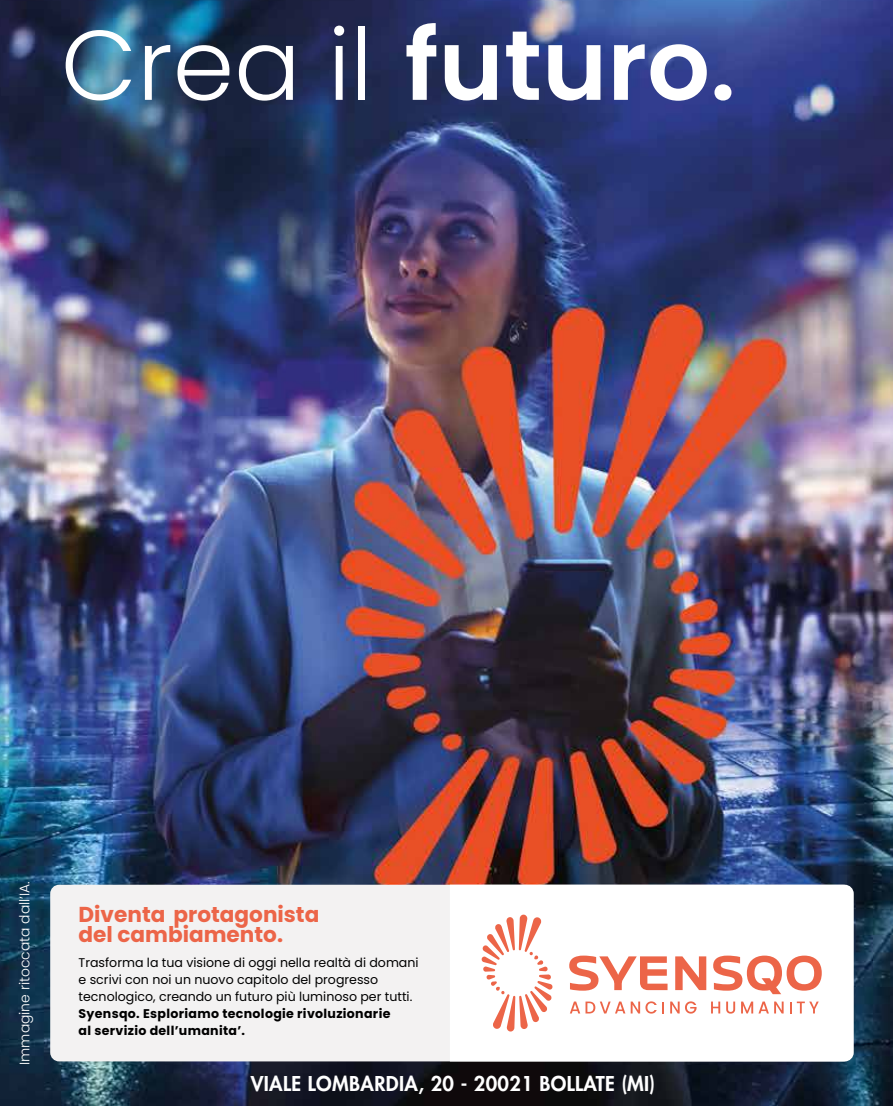
<style>
.page{position:relative;width:893px;height:1106px;background:#fff}
.page>*{position:absolute;margin:0;border:0;box-sizing:border-box;transform-origin:0 0}
.t1{font:600 98.7px "Poppins";color:#fff}
.t2{font:700 21.6px/20.1px "Poppins";color:#ec6548}
.t3{font:800 19.95px "Futura Std";letter-spacing:.02em;color:#fff}
.t4{font:300 13.95px "Poppins";color:#fff}
.t5{font:12.6px/17px "Poppins";color:#000}
.t6{font:700 12.6px/17px "Poppins";letter-spacing:.025em;color:#000}
.s1{font-weight:300}
</style>
<div class="page">
<img style="left:0;top:0;width:893px;height:1106px">
<div style="left:50px;top:884px;width:802px;height:177px;background:#f3f2f2;border-radius:9px"></div>
<div style="left:450px;top:884px;width:404px;height:177px;background:#fff"></div>
<svg style="left:482px;top:914px;width:71px;height:117px"></svg>
<svg style="left:570px;top:1001px;width:55px;height:12px"></svg>
<svg style="left:631px;top:1001px;width:33px;height:12px"></svg>
<svg style="left:670px;top:1001px;width:26px;height:12px"></svg>
<svg style="left:711px;top:1001px;width:9px;height:12px"></svg>
<svg style="left:726px;top:1001px;width:9px;height:12px"></svg>
<svg style="left:741px;top:1001px;width:43px;height:12px"></svg>
<svg style="left:790px;top:1001px;width:1px;height:12px"></svg>
<svg style="left:797px;top:1001px;width:22px;height:12px"></svg>
<svg style="left:675px;top:956px;width:31px;height:34px"></svg>
<svg style="left:569px;top:955px;width:98px;height:35px"></svg>
<svg style="left:713px;top:955px;width:109px;height:39px"></svg>
<h1 class="t1" style="left:61px;top:8px;width:676px"><span class="s1">Crea il</span> futuro.</h1>
<p class="t4" style="left:17px;top:1065px;width:185px;rotate:-90deg">Immagine ritoccata dall’IA.</p>
<h2 class="t2" style="left:79px;top:904px;width:242px">Diventa protagonista del cambiamento.</h2>
<p class="t5" style="left:79px;top:954px;width:342px">Trasforma la tua visione di oggi nella realtà di domani e scrivi con noi un nuovo capitolo del progresso tecnologico, creando un futuro più luminoso per tutti.</p>
<p class="t6" style="left:79px;top:1005px;width:313px">Syensqo. Esploriamo tecnologie rivoluzionarie al servizio dell’umanita’.</p>
<h3 class="t3" style="left:251px;top:1070px;width:406px">VIALE LOMBARDIA, 20 - 20021 BOLLATE (MI)</h3>
</div>
